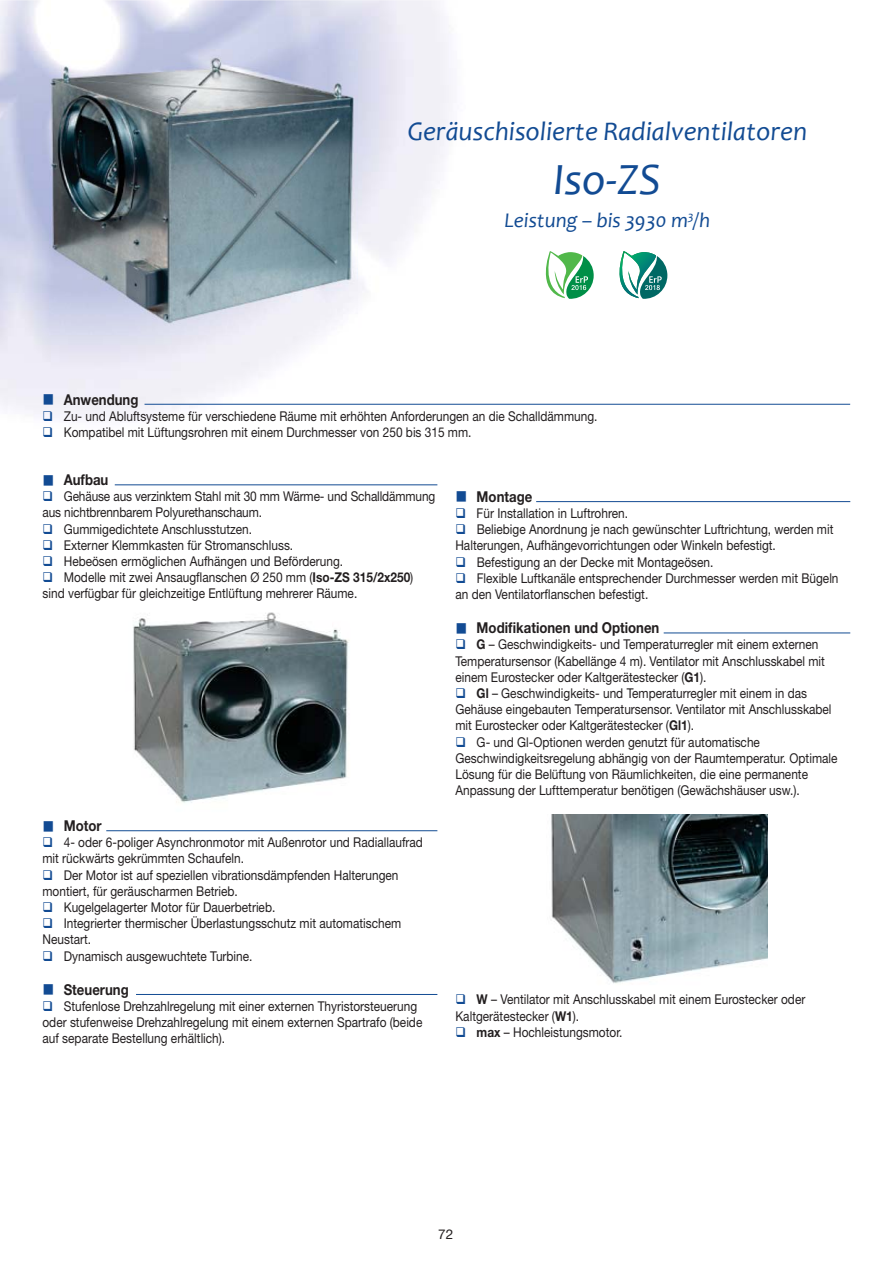
<style>
.page{position:relative;width:893px;height:1263px;background:#fff}
.page>*{position:absolute;margin:0;border:0;box-sizing:border-box;transform-origin:0 0}
.t1{font:italic 45px "Candara";color:#124b93}
.t2{font:italic 27px "Candara";color:#124b93}
.t3{font:italic 21px "Candara";color:#124b93}
.t4{font:700 15px "Helvetica Neue CE";color:#231f20;scale:.88 1}
.t5{font:13.5px/16.2px "Helvetica Neue CE";color:#231f20;scale:.88 1}
.t6{font:13.5px "Helvetica Neue CE";color:#231f20}
.s1{font-weight:700}
</style>
<div class="page">
<img style="left:49px;top:50px;width:308px;height:284px">
<hr style="left:145px;top:404px;width:705px;height:1px;background:#124b93">
<hr style="left:115px;top:484px;width:322px;height:1px;background:#124b93">
<hr style="left:106px;top:830px;width:331px;height:1px;background:#124b93">
<hr style="left:136px;top:994px;width:301px;height:1px;background:#124b93">
<img style="left:133px;top:612px;width:216px;height:191px">
<hr style="left:536px;top:501px;width:314px;height:1px;background:#124b93">
<hr style="left:664px;top:633px;width:186px;height:1px;background:#124b93">
<img style="left:551px;top:814px;width:217px;height:170px">
<svg style="left:545px;top:251px;width:49px;height:48px"></svg>
<svg style="left:619px;top:251px;width:48px;height:48px"></svg>
<svg style="left:44px;top:394px;width:9px;height:11px"></svg>
<svg style="left:44px;top:411px;width:8px;height:10px"></svg>
<h2 class="t2" style="left:408px;top:121px;width:401px">Geräuschisolierte Radialventilatoren</h2>
<h1 class="t1" style="left:553px;top:162px;width:109px">Iso-ZS</h1>
<h3 class="t3" style="left:504px;top:211px;width:207px">Leistung – bis 3930 m<sup>3</sup>/h</h3>
<p class="t4" style="left:64px;top:394px;width:86px">Anwendung</p>
<p class="t5" style="left:64px;top:409px;width:608px">Zu- und Abluftsysteme für verschiedene Räume mit erhöhten Anforderungen an die Schalldämmung.<br>Kompatibel mit Lüftungsrohren mit einem Durchmesser von 250 bis 315 mm.</p>
<p class="t4" style="left:64px;top:474px;width:52px">Aufbau</p>
<p class="t5" style="left:64px;top:490px;width:424px">Gehäuse aus verzinktem Stahl mit 30 mm Wärme- und Schalldämmung</p>
<p class="t5" style="left:43px;top:506px;width:251px">aus nichtbrennbarem Polyurethanschaum.</p>
<p class="t5" style="left:64px;top:522px;width:215px">Gummigedichtete Anschlusstutzen.</p>
<p class="t5" style="left:64px;top:538px;width:262px">Externer Klemmkasten für Stromanschluss.</p>
<p class="t5" style="left:64px;top:554px;width:319px">Hebeösen ermöglichen Aufhängen und Beförderung.</p>
<p class="t5" style="left:64px;top:570px;width:399px">Modelle mit zwei Ansaugflanschen Ø 250 mm (<span class="s1">Iso-ZS 315/2x250</span>)</p>
<p class="t5" style="left:43px;top:587px;width:359px">sind verfügbar für gleichzeitige Entlüftung mehrerer Räume.</p>
<p class="t4" style="left:477px;top:491px;width:65px">Montage</p>
<p class="t5" style="left:477px;top:506px;width:173px">Für Installation in Luftrohren.</p>
<p class="t5" style="left:477px;top:522px;width:407px">Beliebige Anordnung je nach gewünschter Luftrichtung, werden mit</p>
<p class="t5" style="left:455px;top:539px;width:366px">Halterungen, Aufhängevorrichtungen oder Winkeln befestigt.</p>
<p class="t5" style="left:477px;top:555px;width:270px">Befestigung an der Decke mit Montageösen.</p>
<p class="t5" style="left:477px;top:571px;width:413px">Flexible Luftkanäle entsprechender Durchmesser werden mit Bügeln</p>
<p class="t5" style="left:455px;top:587px;width:221px">an den Ventilatorflanschen befestigt.</p>
<p class="t4" style="left:477px;top:622px;width:209px">Modifikationen und Optionen</p>
<p class="t5" style="left:455px;top:638px;width:421px;text-indent:21px"><span class="s1">G</span> – Geschwindigkeits- und Temperaturregler mit einem externen<br>Temperatursensor (Kabellänge 4 m). Ventilator mit Anschlusskabel mit einem Eurostecker oder Kaltgerätestecker (<span class="s1">G1</span>).</p>
<p class="t5" style="left:477px;top:686px;width:377px"><span class="s1">Gl</span> – Geschwindigkeits- und Temperaturregler mit einem in das</p>
<p class="t5" style="left:455px;top:702px;width:429px">Gehäuse eingebauten Temperatursensor. Ventilator mit Anschlusskabel</p>
<p class="t5" style="left:455px;top:719px;width:273px">mit Eurostecker oder Kaltgerätestecker (<span class="s1">Gl1</span>).</p>
<p class="t5" style="left:477px;top:735px;width:323px">G- und Gl-Optionen werden genutzt für automatische</p>
<p class="t5" style="left:455px;top:751px;width:436px">Geschwindigkeitsregelung abhängig von der Raumtemperatur. Optimale</p>
<p class="t5" style="left:455px;top:767px;width:402px">Lösung für die Belüftung von Räumlichkeiten, die eine permanente</p>
<p class="t5" style="left:455px;top:783px;width:393px">Anpassung der Lufttemperatur benötigen (Gewächshäuser usw.).</p>
<p class="t4" style="left:64px;top:820px;width:45px">Motor</p>
<p class="t5" style="left:64px;top:835px;width:410px">4- oder 6-poliger Asynchronmotor mit Außenrotor und Radiallaufrad</p>
<p class="t5" style="left:43px;top:852px;width:230px">mit rückwärts gekrümmten Schaufeln.</p>
<p class="t5" style="left:64px;top:868px;width:382px">Der Motor ist auf speziellen vibrationsdämpfenden Halterungen</p>
<p class="t5" style="left:43px;top:884px;width:223px">montiert, für geräuscharmen Betrieb.</p>
<p class="t5" style="left:64px;top:900px;width:242px">Kugelgelagerter Motor für Dauerbetrieb.</p>
<p class="t5" style="left:64px;top:916px;width:385px">Integrierter thermischer Überlastungsschutz mit automatischem</p>
<p class="t5" style="left:43px;top:933px;width:57px">Neustart.</p>
<p class="t5" style="left:64px;top:949px;width:216px">Dynamisch ausgewuchtete Turbine.</p>
<p class="t4" style="left:64px;top:984px;width:75px">Steuerung</p>
<p class="t5" style="left:43px;top:999px;width:433px;text-indent:21px">Stufenlose Drehzahlregelung mit einer externen Thyristorsteuerung oder stufenweise Drehzahlregelung mit einem externen Spartrafo (beide auf separate Bestellung erhältlich).</p>
<p class="t5" style="left:477px;top:993px;width:375px"><span class="s1">W</span> – Ventilator mit Anschlusskabel mit einem Eurostecker oder</p>
<p class="t5" style="left:455px;top:1009px;width:142px">Kaltgerätestecker (<span class="s1">W1</span>).</p>
<p class="t5" style="left:477px;top:1025px;width:167px"><span class="s1">max</span> – Hochleistungsmotor.</p>
<p class="t6" style="left:438px;top:1229px;width:17px">72</p>
</div>
